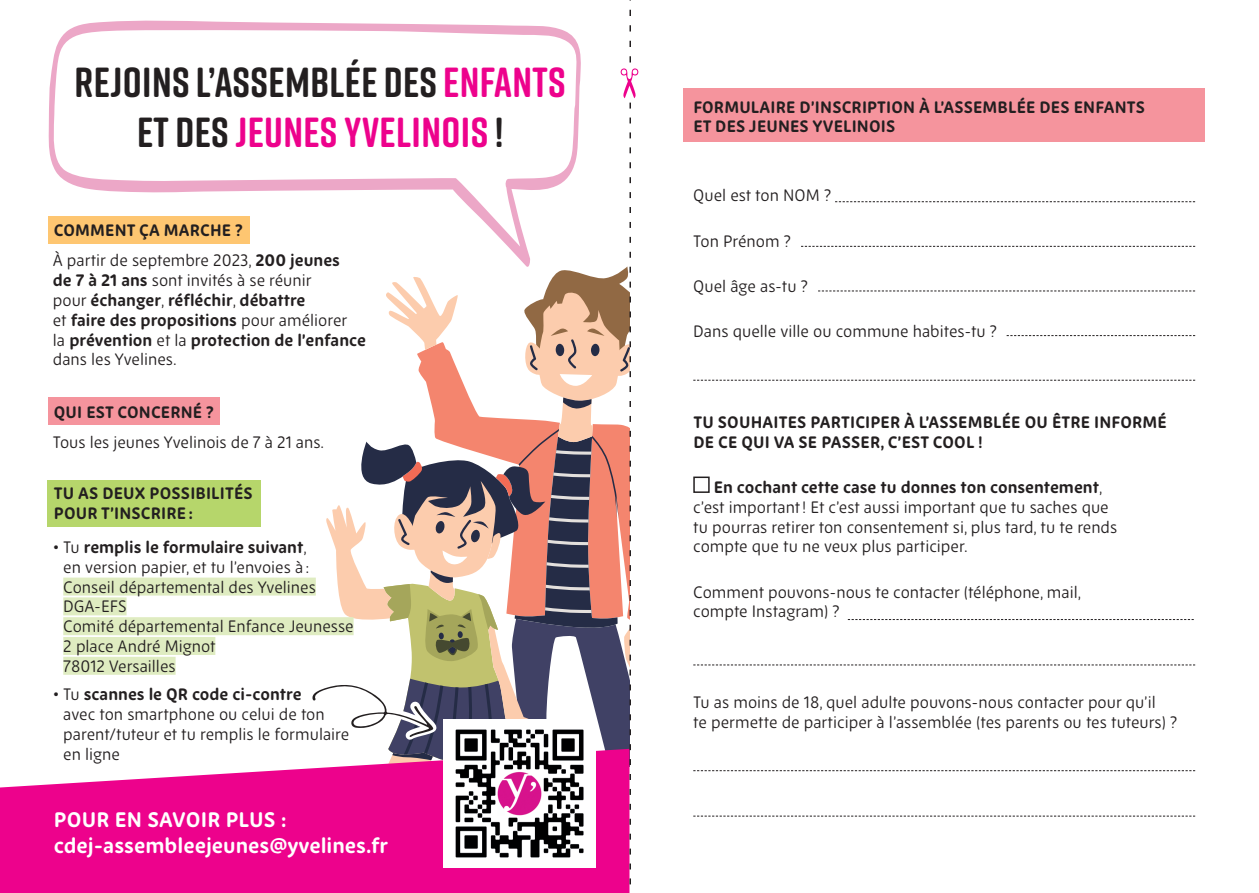
<style>
.page{position:relative;width:1259px;height:893px;background:#fff}
.page>*{position:absolute;margin:0;border:0;box-sizing:border-box;transform-origin:0 0}
.t1{font:700 42px/50.4px "Rift Soft";letter-spacing:.01em;color:#231f20;text-align:center}
.t2{font:700 21px "New Zen";color:#fff}
.t3{font:16.5px/19.8px "New Zen";color:#231f20}
.t4{font:700 16.5px/19.8px "New Zen";letter-spacing:.01em;color:#231f20}
.s1{color:#ed028c}
.s2{font-weight:400}
.s3{font-weight:700}
</style>
<div class="page">
<svg style="left:0;top:768px;width:308px;height:125px;background:#ee1695"></svg>
<div style="left:683px;top:88px;width:522px;height:54px;background:#f5949d"></div>
<div style="left:48px;top:398px;width:172px;height:27px;background:#f5949d"></div>
<div style="left:48px;top:480px;width:213px;height:46px;background:#b6d66b"></div>
<div style="left:693px;top:477px;width:16px;height:16px;border:2px solid #231f20"></div>
<svg style="left:48px;top:20px;width:260px;height:224px"></svg>
<svg style="left:308px;top:0;width:330px;height:893px"></svg>
<div style="left:63px;top:578px;width:253px;height:18px;background:#dfecc1"></div>
<div style="left:63px;top:597px;width:64px;height:18px;background:#dfecc1"></div>
<div style="left:63px;top:617px;width:290px;height:18px;background:#dfecc1"></div>
<div style="left:63px;top:637px;width:152px;height:18px;background:#dfecc1"></div>
<div style="left:63px;top:657px;width:113px;height:18px;background:#dfecc1"></div>
<svg style="left:835px;top:201px;width:360px;height:1px"></svg>
<svg style="left:818px;top:291px;width:377px;height:1px"></svg>
<svg style="left:1006px;top:335px;width:189px;height:1px"></svg>
<svg style="left:848px;top:619px;width:345px;height:1px"></svg>
<svg style="left:693px;top:380px;width:502px;height:1px"></svg>
<svg style="left:693px;top:665px;width:502px;height:1px"></svg>
<svg style="left:693px;top:816px;width:502px;height:1px"></svg>
<svg style="left:693px;top:770px;width:502px;height:1px"></svg>
<svg style="left:801px;top:246px;width:394px;height:1px"></svg>
<p class="t1" style="left:75px;top:56px;width:492px">REJOINS L’ASSEMBLÉE DES <span class="s1">ENFANTS<br></span>ET DES <span class="s1">JEUNES YVELINOIS</span> !</p>
<p class="t4" style="left:54px;top:221px;width:190px">COMMENT ÇA MARCHE ?</p>
<p class="t4" style="left:53px;top:251px;width:315px"><span class="s2">À partir de septembre 2023,</span> 200 jeunes<br>de 7 à 21 ans <span class="s2">sont invités à se réunir<br>pour</span> échanger<span class="s2">,</span> réfléchir<span class="s2">,</span> débattre<br><span class="s2">et</span> faire des propositions <span class="s2">pour améliorer<br>la</span> prévention <span class="s2">et la</span> protection de l’enfance <span class="s2">dans les Yvelines.</span></p>
<p class="t4" style="left:54px;top:402px;width:162px">QUI EST CONCERNÉ ?</p>
<p class="t3" style="left:53px;top:433px;width:273px">Tous les jeunes Yvelinois de 7 à 21 ans.</p>
<p class="t4" style="left:54px;top:483px;width:200px">TU AS DEUX POSSIBILITÉS<br>POUR T’INSCRIRE:</p>
<p class="t3" style="left:63px;top:537px;width:292px;text-indent:-10px">• Tu <span class="s3">remplis le formulaire suivant</span>,<br>en version papier, et tu l’envoies à :<br>Conseil départemental des Yvelines<br>DGA-EFS<br>Comité départemental Enfance Jeunesse<br>2 place André Mignot<br>78012 Versailles</p>
<p class="t3" style="left:63px;top:684px;width:287px;text-indent:-10px">• Tu <span class="s3">scannes le QR code ci-contre<br></span>avec ton smartphone ou celui de ton parent/tuteur et tu remplis le formulaire en ligne</p>
<p class="t2" style="left:54px;top:807px;width:234px">POUR EN SAVOIR PLUS :</p>
<p class="t2" style="left:54px;top:832px;width:336px">cdej-assembleejeunes@yvelines.fr</p>
<p class="t4" style="left:693px;top:97px;width:453px">FORMULAIRE D’INSCRIPTION À L’ASSEMBLÉE DES ENFANTS<br>ET DES JEUNES YVELINOIS</p>
<p class="t3" style="left:693px;top:186px;width:139px">Quel est ton NOM ?</p>
<p class="t3" style="left:693px;top:231px;width:99px">Ton Prénom ?</p>
<p class="t3" style="left:693px;top:276px;width:116px">Quel âge as-tu ?</p>
<p class="t3" style="left:693px;top:322px;width:305px">Dans quelle ville ou commune habites-tu ?</p>
<p class="t4" style="left:693px;top:412px;width:475px">TU SOUHAITES PARTICIPER À L’ASSEMBLÉE OU ÊTRE INFORMÉ<br>DE CE QUI VA SE PASSER, C’EST COOL !</p>
<p class="t3" style="left:693px;top:477px;width:425px;text-indent:21px"><span class="s3">En cochant cette case tu donnes ton consentement</span>, c’est important! Et c’est aussi important que tu saches que tu pourras retirer ton consentement si, plus tard, tu te rends compte que tu ne veux plus participer.</p>
<p class="t3" style="left:693px;top:582px;width:389px">Comment pouvons-nous te contacter (téléphone, mail, compte Instagram) ?</p>
<p class="t3" style="left:693px;top:692px;width:485px">Tu as moins de 18, quel adulte pouvons-nous contacter pour qu’il<br>te permette de participer à l’assemblée (tes parents ou tes tuteurs) ?</p>
</div>
